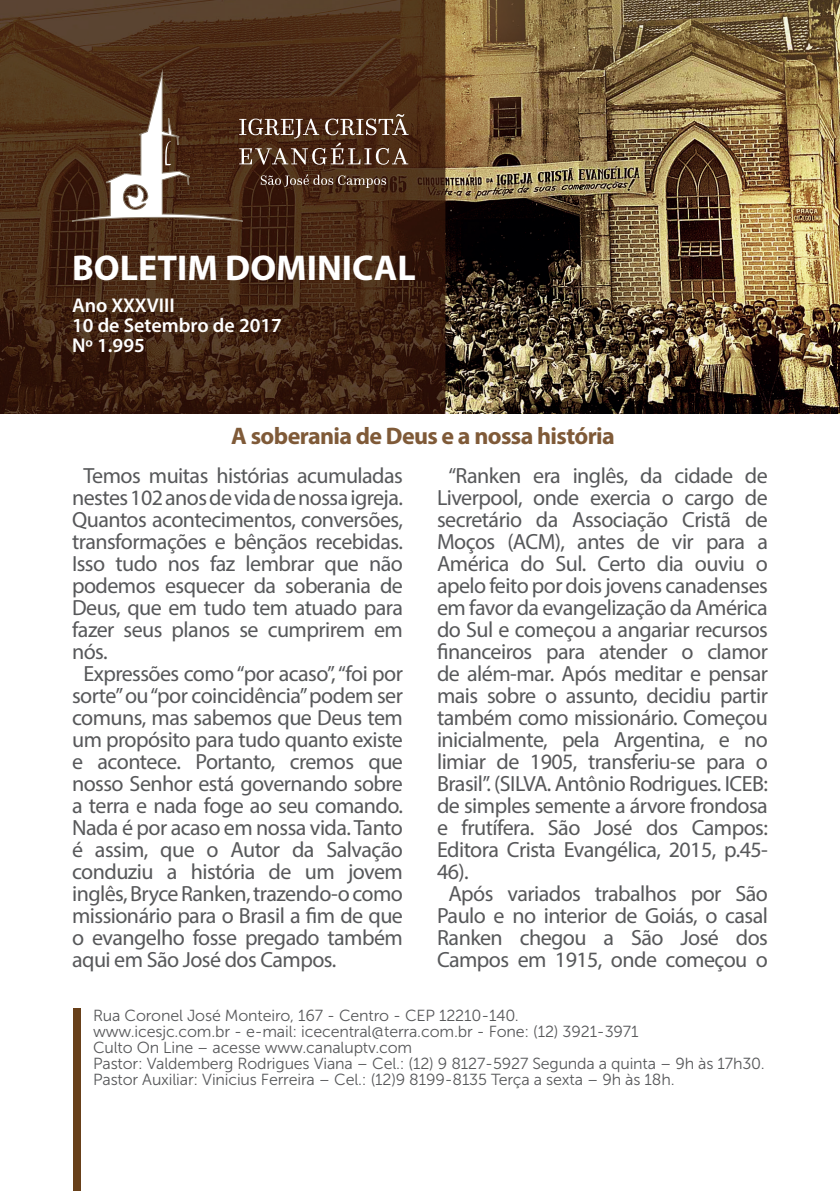
<style>
.page{position:relative;width:840px;height:1191px;background:#fff}
.page>*{position:absolute;margin:0;border:0;box-sizing:border-box;transform-origin:0 0}
.t1{font:700 36px "Myriad Pro";color:#fff}
.t2{font:700 24px "Myriad Pro";letter-spacing:-.025em;color:#7f5a38}
.t3{font:22px "Myriad Pro";letter-spacing:-.025em;color:#57585a}
.t4{font:600 20px/20px "Myriad Pro";color:#fff}
.t5{font:16px/16px "Museo Sans 300";letter-spacing:-.01em;color:#57585a}
</style>
<div class="page">
<img style="left:0;top:0;width:839px;height:413px">
<div style="left:73px;top:1008px;width:8px;height:183px;background:#68401a"></div>
<svg style="left:71px;top:72px;width:337px;height:149px;background:#5c3f2d"></svg>
<h1 class="t1" style="left:72px;top:244px;width:345px">BOLETIM DOMINICAL</h1>
<p class="t4" style="left:72px;top:294px;width:211px">Ano XXXVIII<br>10 de Setembro de 2017<br>Nº 1.995</p>
<p class="t2" style="left:231px;top:420px;width:385px">A soberania de Deus e a nossa história</p>
<p class="t3" style="left:83px;top:462px;width:321px">Temos muitas histórias acumuladas</p>
<p class="t3" style="left:72px;top:484px;width:332px">nestes 102 anos de vida de nossa igreja.</p>
<p class="t3" style="left:72px;top:506px;width:332px">Quantos acontecimentos, conversões,</p>
<p class="t3" style="left:72px;top:528px;width:332px">transformações e bênçãos recebidas.</p>
<p class="t3" style="left:72px;top:550px;width:332px">Isso tudo nos faz lembrar que não</p>
<p class="t3" style="left:72px;top:572px;width:332px">podemos esquecer da soberania de</p>
<p class="t3" style="left:72px;top:594px;width:332px">Deus, que em tudo tem atuado para</p>
<p class="t3" style="left:72px;top:616px;width:332px">fazer seus planos se cumprirem em</p>
<p class="t3" style="left:72px;top:638px;width:37px">nós.</p>
<p class="t3" style="left:83px;top:660px;width:321px">Expressões como “por acaso”, “foi por</p>
<p class="t3" style="left:72px;top:682px;width:332px">sorte” ou “por coincidência” podem ser</p>
<p class="t3" style="left:72px;top:704px;width:332px">comuns, mas sabemos que Deus tem</p>
<p class="t3" style="left:72px;top:726px;width:332px">um propósito para tudo quanto existe</p>
<p class="t3" style="left:72px;top:748px;width:332px">e acontece. Portanto, cremos que</p>
<p class="t3" style="left:72px;top:770px;width:332px">nosso Senhor está governando sobre</p>
<p class="t3" style="left:72px;top:792px;width:332px">a terra e nada foge ao seu comando.</p>
<p class="t3" style="left:72px;top:814px;width:332px">Nada é por acaso em nossa vida. Tanto</p>
<p class="t3" style="left:72px;top:836px;width:332px">é assim, que o Autor da Salvação</p>
<p class="t3" style="left:72px;top:858px;width:332px">conduziu a história de um jovem</p>
<p class="t3" style="left:72px;top:880px;width:332px">inglês, Bryce Ranken, trazendo-o como</p>
<p class="t3" style="left:72px;top:902px;width:332px">missionário para o Brasil a fim de que</p>
<p class="t3" style="left:72px;top:924px;width:332px">o evangelho fosse pregado também</p>
<p class="t3" style="left:72px;top:946px;width:266px">aqui em São José dos Campos.</p>
<p class="t3" style="left:448px;top:462px;width:321px">“Ranken era inglês, da cidade de</p>
<p class="t3" style="left:437px;top:484px;width:332px">Liverpool, onde exercia o cargo de</p>
<p class="t3" style="left:437px;top:506px;width:332px">secretário da Associação Cristã de</p>
<p class="t3" style="left:437px;top:528px;width:332px">Moços (ACM), antes de vir para a</p>
<p class="t3" style="left:437px;top:550px;width:332px">América do Sul. Certo dia ouviu o</p>
<p class="t3" style="left:437px;top:572px;width:332px">apelo feito por dois jovens canadenses</p>
<p class="t3" style="left:437px;top:594px;width:332px">em favor da evangelização da América</p>
<p class="t3" style="left:437px;top:616px;width:332px">do Sul e começou a angariar recursos</p>
<p class="t3" style="left:437px;top:638px;width:332px">financeiros para atender o clamor</p>
<p class="t3" style="left:437px;top:660px;width:332px">de além-mar. Após meditar e pensar</p>
<p class="t3" style="left:437px;top:682px;width:332px">mais sobre o assunto, decidiu partir</p>
<p class="t3" style="left:437px;top:704px;width:332px">também como missionário. Começou</p>
<p class="t3" style="left:437px;top:726px;width:332px">inicialmente, pela Argentina, e no</p>
<p class="t3" style="left:437px;top:748px;width:332px">limiar de 1905, transferiu-se para o</p>
<p class="t3" style="left:437px;top:770px;width:332px">Brasil”. (SILVA. Antônio Rodrigues. ICEB:</p>
<p class="t3" style="left:437px;top:792px;width:332px">de simples semente a árvore frondosa</p>
<p class="t3" style="left:437px;top:814px;width:332px">e frutífera. São José dos Campos:</p>
<p class="t3" style="left:437px;top:836px;width:332px">Editora Crista Evangélica, 2015, p.45-</p>
<p class="t3" style="left:437px;top:858px;width:33px">46).</p>
<p class="t3" style="left:448px;top:880px;width:321px">Após variados trabalhos por São</p>
<p class="t3" style="left:437px;top:902px;width:332px">Paulo e no interior de Goiás, o casal</p>
<p class="t3" style="left:437px;top:924px;width:332px">Ranken chegou a São José dos</p>
<p class="t3" style="left:437px;top:946px;width:332px">Campos em 1915, onde começou o</p>
<p class="t5" style="left:93px;top:1007px;width:672px">Rua Coronel José Monteiro, 167 - Centro - CEP 12210-140.<br>www.icesjc.com.br - e-mail: icecentral@terra.com.br - Fone: (12) 3921-3971<br>Culto On Line – acesse www.canaluptv.com<br>Pastor: Valdemberg Rodrigues Viana – Cel.: (12) 9 8127-5927 Segunda a quinta – 9h às 17h30.<br>Pastor Auxiliar: Vinicius Ferreira – Cel.: (12)9 8199-8135 Terça a sexta – 9h às 18h.</p>
</div>
